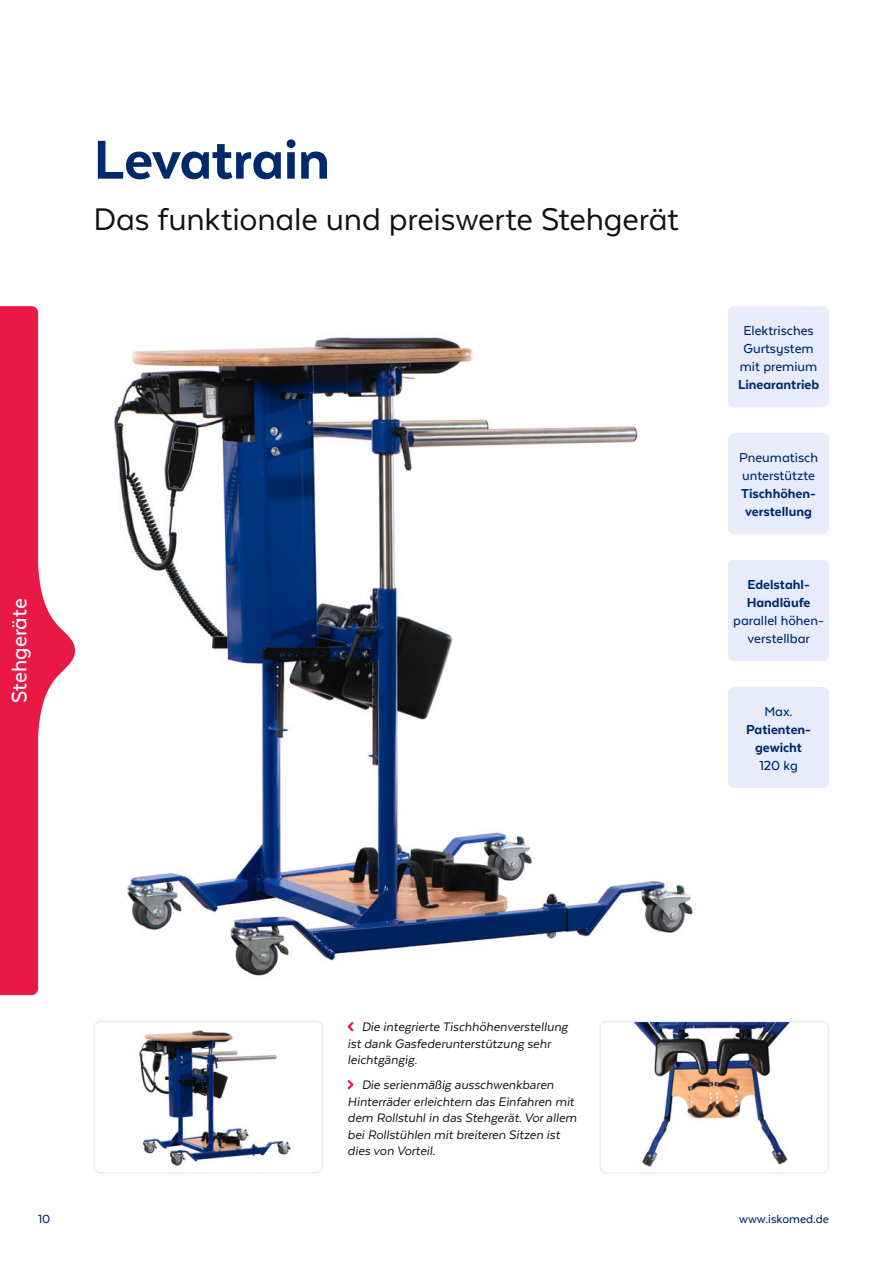
<style>
.page{position:relative;width:893px;height:1263px;background:#fff}
.page>*{position:absolute;margin:0;border:0;box-sizing:border-box;transform-origin:0 0}
.t1{font:800 63px "Texta Alt";letter-spacing:-.01em;color:#00296b}
.t2{font:36px "Texta Alt";letter-spacing:-.005em;color:#11110f}
.t3{font:500 24px "Texta Alt";color:#fff}
.t4{font:500 15px/18px "Texta Alt";color:#00296b;text-align:center}
.t5{font:800 15px/18px "Texta Alt";color:#00296b;text-align:center}
.Details_Texte_kursiv{font:italic 14.25px/16.5px "Texta Alt";color:#11110f}
.t6{font:500 13.5px "Texta Alt";color:#00296b}
.s1{font-weight:800}
.s2{font-weight:500}
</style>
<div class="page">
<img style="left:634px;top:1023px;width:156px;height:144px">
<div style="left:600px;top:1020px;width:229px;height:154px;border:2px solid #ebecec;border-radius:6px"></div>
<img style="left:139px;top:1030px;width:152px;height:136px">
<div style="left:94px;top:1020px;width:229px;height:154px;border:2px solid #ebecec;border-radius:6px"></div>
<img style="left:114px;top:337px;width:579px;height:639px">
<svg style="left:0;top:306px;width:75px;height:689px;fill:#ea1845"></svg>
<div style="left:728px;top:687px;width:101px;height:101px;background:#e7ebfa;border-radius:6px"></div>
<div style="left:728px;top:560px;width:101px;height:101px;background:#e7ebfa;border-radius:6px"></div>
<div style="left:728px;top:433px;width:101px;height:101px;background:#e7ebfa;border-radius:6px"></div>
<div style="left:728px;top:306px;width:101px;height:101px;background:#e7ebfa;border-radius:6px"></div>
<svg style="left:347px;top:1022px;width:7px;height:10px"></svg>
<svg style="left:347px;top:1080px;width:7px;height:10px"></svg>
<p class="t1" style="left:94px;top:127px;width:238px">Levatrain</p>
<h3 class="t3" style="left:7px;top:703px;width:106px;rotate:-90deg">Stehgeräte</h3>
<p class="t2" style="left:94px;top:200px;width:587px">Das funktionale und preiswerte Stehgerät</p>
<p class="t4" style="left:738px;top:322px;width:83px">Elektrisches<br>Gurtsystem mit premium<br><span class="s1">Linearantrieb</span></p>
<p class="t4" style="left:739px;top:449px;width:80px;text-align:left">Pneumatisch unterstützte<br><span class="s1">Tischhöhen&shy;verstellung</span></p>
<p class="t4" style="left:733px;top:575px;width:92px"><span class="s1">Edelstahl-<br>Handläufe </span>parallel höhen&shy;verstellbar</p>
<p class="t5" style="left:746px;top:702px;width:65px"><span class="s2">Max.<br></span>Patienten&shy;gewicht<br><span class="s2">120 kg</span></p>
<p class="Details_Texte_kursiv" style="left:348px;top:1019px;width:222px;text-indent:14px">Die integrierte Tischhöhenverstellung ist dank Gasfederunterstützung sehr leichtgängig.</p>
<p class="Details_Texte_kursiv" style="left:348px;top:1077px;width:231px;text-indent:14px">Die serienmäßig ausschwenkbaren Hinterräder erleichtern das Einfahren mit dem Rollstuhl in das Stehgerät. Vor allem bei Rollstühlen mit breiteren Sitzen ist dies von Vorteil.</p>
<p class="t6" style="left:38px;top:1212px;width:14px">10</p>
<p class="t6" style="left:739px;top:1212px;width:91px">www.iskomed.de</p>
</div>
